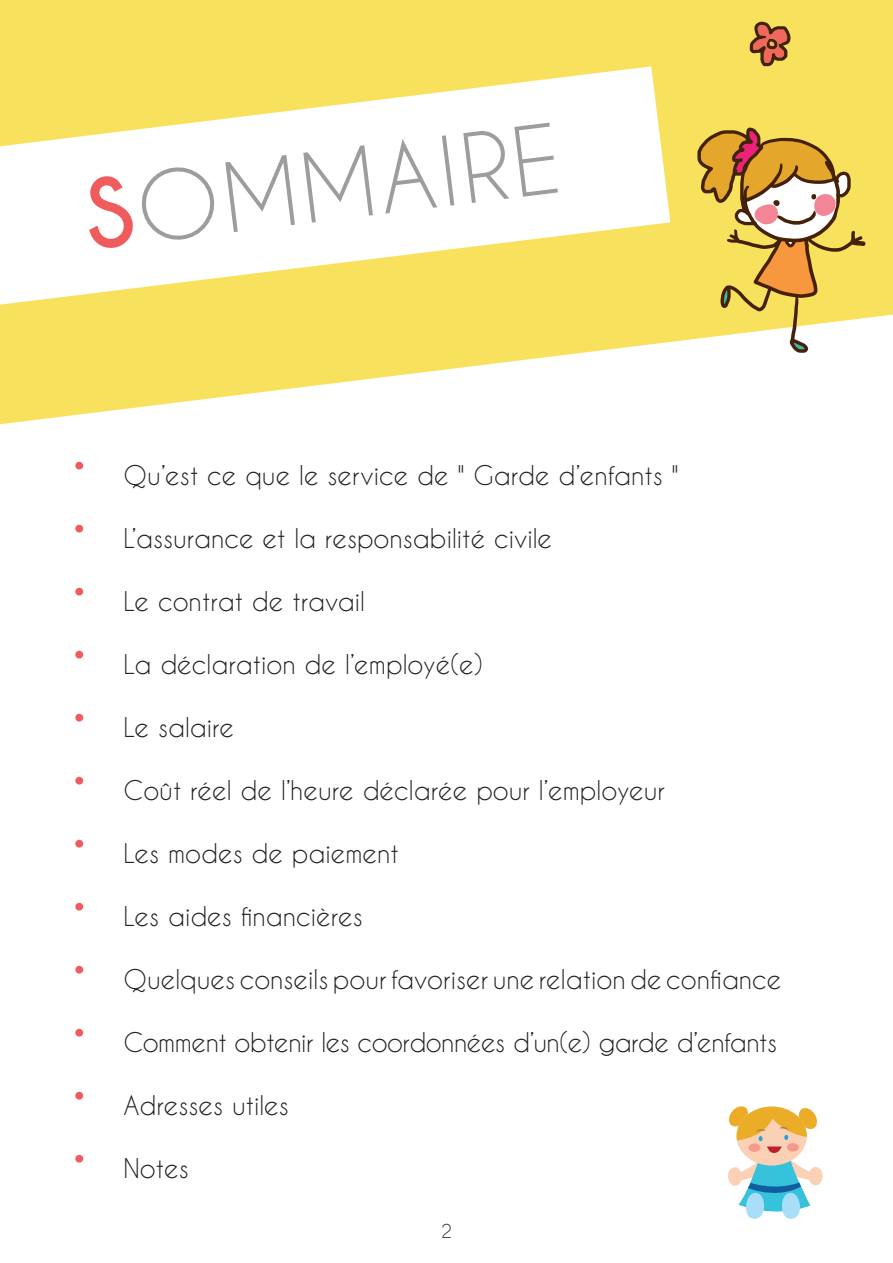
<style>
.page{position:relative;width:893px;height:1263px;background:#fff}
.page>*{position:absolute;margin:0;border:0;box-sizing:border-box;transform-origin:0 0}
.t1{font:90px "Caviar Dreams";color:#9c9d9d}
.t2{font:25.5px "Caviar Dreams";color:#231f20}
.t3{font:25.5px "Caviar Dreams";letter-spacing:-.02em;color:#231f20}
.t4{font:18px "Caviar Dreams";color:#231f20}
.s1{font-weight:700;color:#f05c5d}
.s2{font-size:52.5px;color:#f05c5d}
</style>
<div class="page">
<svg style="left:0;top:0;width:893px;height:424px;fill:#f8e15c"></svg>
<svg style="left:0;top:66px;width:670px;height:239px"></svg>
<svg style="left:697px;top:128px;width:169px;height:225px"></svg>
<svg style="left:750px;top:21px;width:41px;height:45px;background:#ba7a40"></svg>
<svg style="left:728px;top:1106px;width:95px;height:113px"></svg>
<h1 class="t1" style="left:79px;top:162px;width:479px;rotate:-7deg"><span class="s1">S</span>OMMAIRE</h1>
<p class="t2" style="left:70px;top:460px;width:611px"><span class="s2">•</span> Qu’est ce que le service de " Garde d’enfants "</p>
<p class="t2" style="left:70px;top:523px;width:484px"><span class="s2">•</span> L’assurance et la responsabilité civile</p>
<p class="t2" style="left:70px;top:586px;width:297px"><span class="s2">•</span> Le contrat de travail</p>
<p class="t2" style="left:70px;top:649px;width:414px"><span class="s2">•</span> La déclaration de l’employé(e)</p>
<p class="t2" style="left:70px;top:712px;width:166px"><span class="s2">•</span> Le salaire</p>
<p class="t2" style="left:70px;top:775px;width:597px"><span class="s2">•</span> Coût réel de l’heure déclarée pour l’employeur</p>
<p class="t2" style="left:70px;top:838px;width:331px"><span class="s2">•</span> Les modes de paiement</p>
<p class="t2" style="left:70px;top:901px;width:295px"><span class="s2">•</span> Les aides financières</p>
<p class="t2" style="left:70px;top:964px;width:714px"><span class="s2">•</span> Quelques conseils pour favoriser une relation de confiance</p>
<p class="t3" style="left:70px;top:1027px;width:709px"><span class="s2">•</span> Comment obtenir les coordonnées d’un(e) garde d’enfants</p>
<p class="t2" style="left:70px;top:1090px;width:221px"><span class="s2">•</span> Adresses utiles</p>
<p class="t2" style="left:70px;top:1153px;width:121px"><span class="s2">•</span> Notes</p>
<p class="t4" style="left:441px;top:1220px;width:12px">2</p>
</div>
